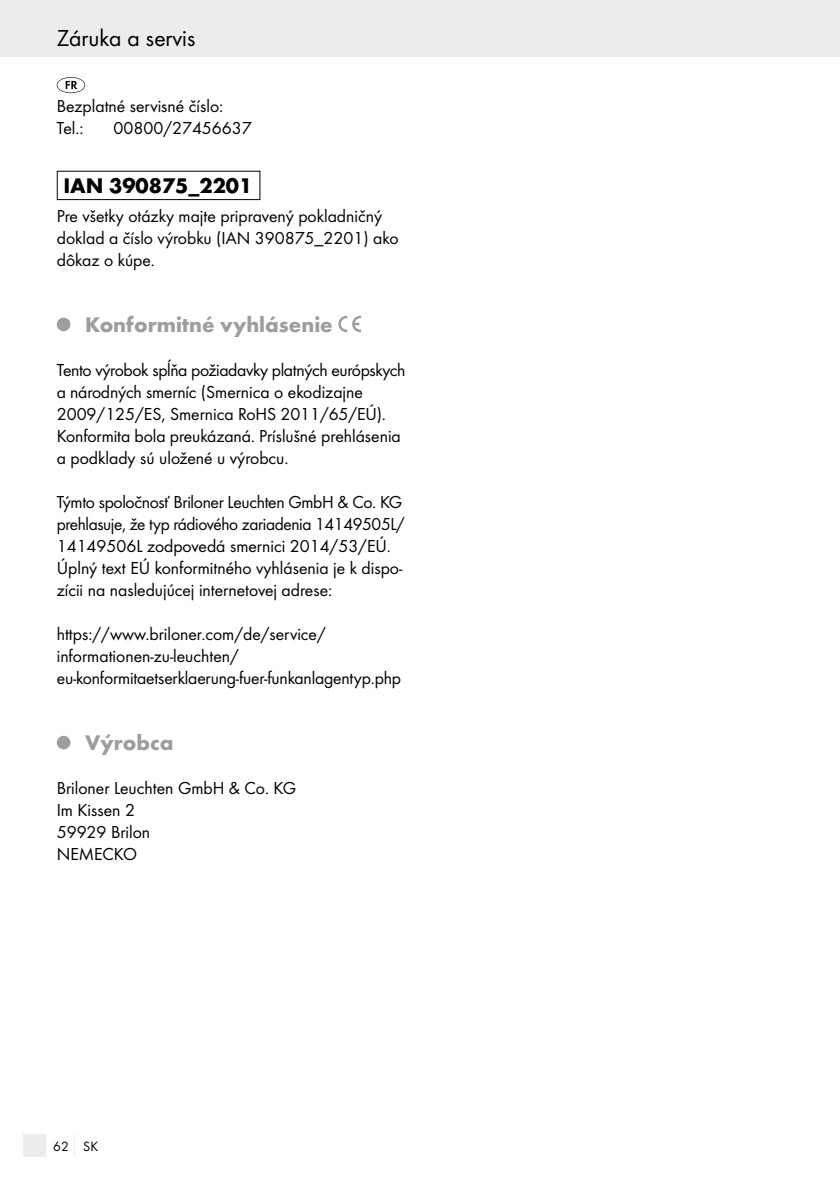
<style>
.page{position:relative;width:840px;height:1191px;background:#fff}
.page>*{position:absolute;margin:0;border:0;box-sizing:border-box;transform-origin:0 0}
.t1{font:24px "Futura Boo";color:#000}
.t2{font:700 22px "Futura";color:#9c9d9d}
.t3{font:700 22px "Futura";color:#000}
.t4{font:18px/22px "Futura Boo";color:#000}
.t5{font:14px "Futura Boo";color:#000}
</style>
<div class="page">
<div style="left:0;top:0;width:839px;height:57px;background:#ececec"></div>
<div style="left:23px;top:1134px;width:22px;height:23px;background:#ececec"></div>
<svg style="left:74px;top:1134px;width:1px;height:23px"></svg>
<svg style="left:57px;top:77px;width:28px;height:16px"></svg>
<div style="left:57px;top:171px;width:203px;height:29px;border:1px solid #000"></div>
<div style="left:57px;top:318px;width:13px;height:13px;background:#9c9d9d;border-radius:50%"></div>
<svg style="left:338px;top:316px;width:23px;height:16px"></svg>
<div style="left:57px;top:736px;width:13px;height:13px;background:#9c9d9d;border-radius:50%"></div>
<h1 class="t1" style="left:57px;top:24px;width:140px">Záruka a servis</h1>
<p class="t4" style="left:57px;top:95px;width:168px">Bezplatné servisné číslo:<br>Tel.:</p>
<p class="t4" style="left:113px;top:117px;width:140px">00800/27456637</p>
<p class="t3" style="left:63px;top:172px;width:190px">IAN 390875_2201</p>
<p class="t4" style="left:57px;top:205px;width:343px">Pre všetky otázky majte pripravený pokladničný doklad a číslo výrobku (IAN 390875_2201) ako dôkaz o kúpe.</p>
<p class="t2" style="left:85px;top:311px;width:249px">Konformitné vyhlásenie</p>
<p class="t4" style="left:57px;top:359px;width:350px">Tento výrobok spĺňa požiadavky platných európskych a národných smerníc (Smernica o ekodizajne 2009/125/ES, Smernica RoHS 2011/65/EÚ).<br>Konformita bola preukázaná. Príslušné prehlásenia a podklady sú uložené u výrobcu.</p>
<p class="t4" style="left:57px;top:491px;width:349px">Týmto spoločnosť Briloner Leuchten GmbH &amp; Co. KG prehlasuje, že typ rádiového zariadenia 14149505L/ 14149506L zodpovedá smernici 2014/53/EÚ.<br>Úplný text EÚ konformitného vyhlásenia je k dispo&shy;zícii na nasledujúcej internetovej adrese:</p>
<p class="t4" style="left:57px;top:623px;width:346px">https://www.briloner.com/de/service/ informationen-zu-leuchten/ eu-konformitaetserklaerung-fuer-funkanlagentyp.php</p>
<p class="t2" style="left:85px;top:729px;width:90px">Výrobca</p>
<p class="t4" style="left:57px;top:777px;width:241px">Briloner Leuchten GmbH &amp; Co. KG<br>Im Kissen 2<br>59929 Brilon<br>NEMECKO</p>
<p class="t5" style="left:53px;top:1137px;width:46px">62 SK</p>
</div>
